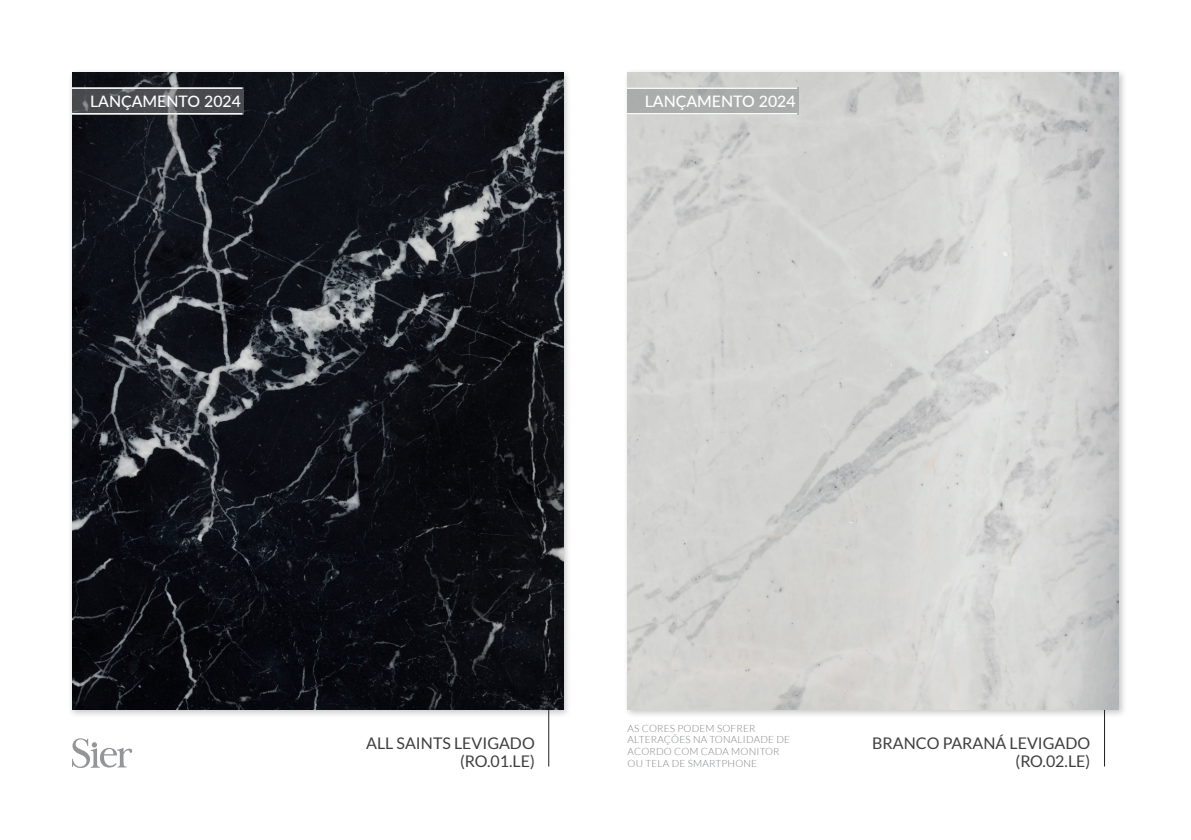
<style>
.page{position:relative;width:1191px;height:840px;background:#fff}
.page>*{position:absolute;margin:0;border:0;box-sizing:border-box;transform-origin:0 0}
.t1{font:16px/18px "Lato";color:#3e3e3f;text-align:right}
.t2{font:500 15.8px "Lato";color:#fff}
.t3{font:300 10px/11.6px "Lato";letter-spacing:.02em;color:#808285}
</style>
<div class="page">
<hr style="left:548px;top:709px;width:1px;height:57px;background:#231f20">
<hr style="left:1104px;top:709px;width:1px;height:57px;background:#231f20">
<svg style="left:72px;top:738px;width:60px;height:29px"></svg>
<div style="left:68px;top:68px;width:504px;height:649px;background:#231f20;opacity:.25"></div>
<img style="left:72px;top:72px;width:491px;height:637px">
<div style="left:623px;top:68px;width:504px;height:649px;background:#231f20;opacity:.25"></div>
<img style="left:627px;top:72px;width:492px;height:637px">
<svg style="left:72px;top:87px;width:172px;height:28px;fill:#494c50"></svg>
<hr style="left:72px;top:113px;width:170px;height:1px;background:#fff">
<hr style="left:72px;top:87px;width:170px;height:2px;background:#fff">
<div style="left:626px;top:87px;width:172px;height:28px;background:#abadad"></div>
<hr style="left:626px;top:113px;width:171px;height:1px;background:#fff">
<hr style="left:626px;top:87px;width:171px;height:2px;background:#fff">
<h2 class="t2" style="left:90px;top:90px;width:152px">LANÇAMENTO 2024</h2>
<h2 class="t2" style="left:645px;top:90px;width:152px">LANÇAMENTO 2024</h2>
<h1 class="t1" style="left:366px;top:733px;width:170px">ALL SAINTS LEVIGADO (RO.01.LE)</h1>
<p class="t3" style="left:627px;top:722px;width:164px">AS CORES PODEM SOFRER<br>ALTERAÇÕES NA TONALIDADE DE<br>ACORDO COM CADA MONITOR<br>OU TELA DE SMARTPHONE</p>
<h1 class="t1" style="left:872px;top:733px;width:220px">BRANCO PARANÁ LEVIGADO (RO.02.LE)</h1>
</div>
